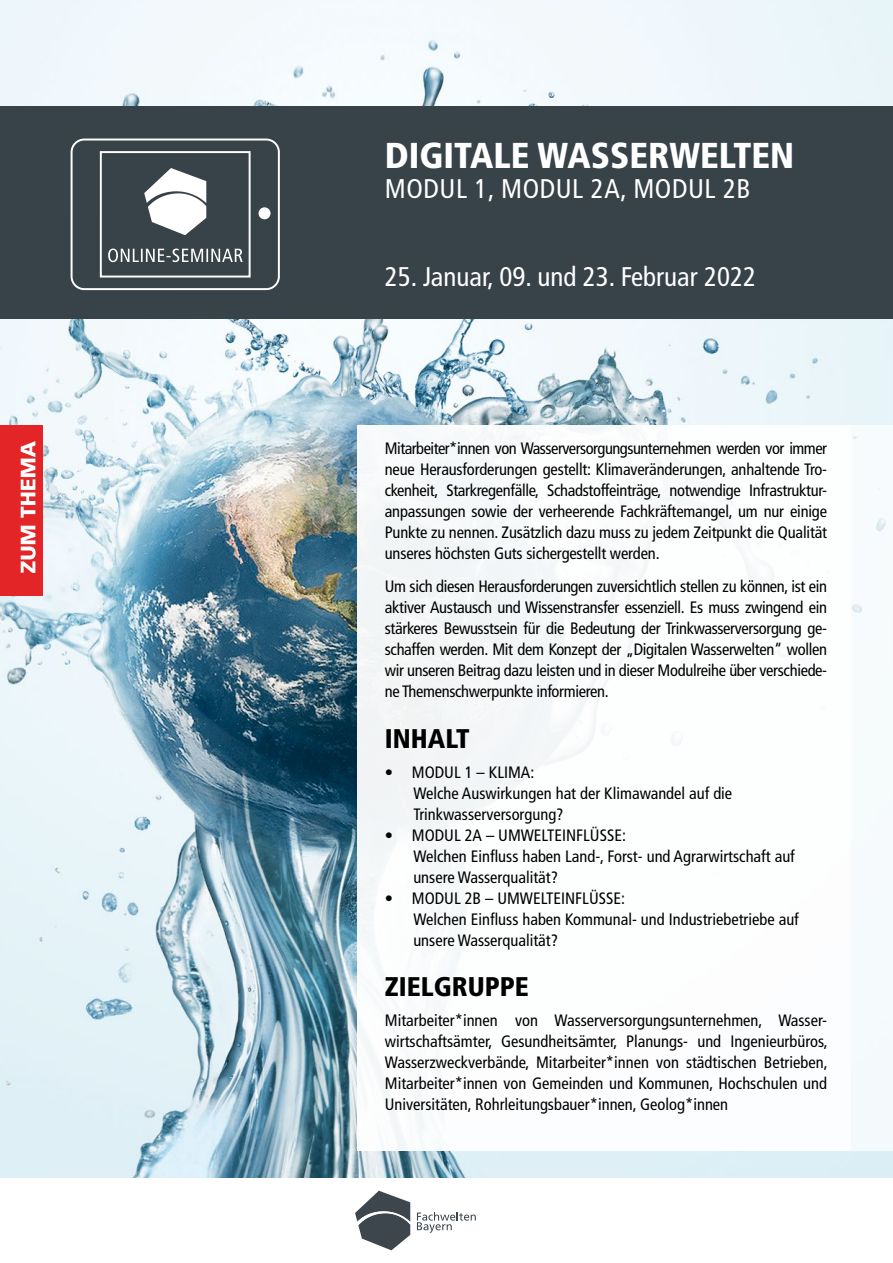
<style>
.page{position:relative;width:893px;height:1263px;background:#fff}
.page>*{position:absolute;margin:0;border:0;box-sizing:border-box;transform-origin:0 0}
.t1{font:900 condensed 36px "Frutiger";color:#fff}
.t2{font:condensed 27px "Frutiger";color:#fff}
.t3{font:condensed 27px "Frutiger";letter-spacing:.02em;color:#fff}
.t4{font:900 condensed 27px "Frutiger";color:#000}
.t5{font:condensed 16.5px/21px "Frutiger";color:#000;text-align:justify}
</style>
<div class="page">
<img style="left:0;top:319px;width:893px;height:859px">
<img style="left:0;top:0;width:893px;height:106px">
<div style="left:357px;top:425px;width:536px;height:725px;background:#f7fbfc"></div>
<div style="left:357px;top:425px;width:493px;height:725px;background:#fff"></div>
<div style="left:0;top:425px;width:43px;height:170px;background:#e42528"></div>
<svg style="left:21px;top:441px;width:15px;height:132px"></svg>
<svg style="left:417px;top:1212px;width:59px;height:21px"></svg>
<svg style="left:355px;top:1191px;width:55px;height:59px"></svg>
<div style="left:0;top:106px;width:893px;height:213px;background:#384249"></div>
<svg style="left:70px;top:138px;width:210px;height:153px"></svg>
<h1 class="t1" style="left:385px;top:134px;width:411px">DIGITALE WASSERWELTEN</h1>
<h2 class="t3" style="left:385px;top:173px;width:367px">MODUL 1, MODUL 2A, MODUL 2B</h2>
<h2 class="t2" style="left:385px;top:260px;width:373px">25. Januar, 09. und 23. Februar 2022</h2>
<p class="t5" style="left:385px;top:437px;width:444px">Mitarbeiter*innen von Wasserversorgungsunternehmen werden vor immer neue Herausforderungen gestellt: Klimaveränderungen, anhaltende Tro&shy;ckenheit, Starkregenfälle, Schadstoffeinträge, notwendige Infrastruktur&shy;anpassungen sowie der verheerende Fachkräftemangel, um nur einige Punkte zu nennen. Zusätzlich dazu muss zu jedem Zeitpunkt die Qualität unseres höchsten Guts sichergestellt werden.</p>
<p class="t5" style="left:385px;top:576px;width:444px">Um sich diesen Herausforderungen zuversichtlich stellen zu können, ist ein aktiver Austausch und Wissenstransfer essenziell. Es muss zwingend ein stärkeres Bewusstsein für die Bedeutung der Trinkwasserversorgung ge&shy;schaffen werden. Mit dem Konzept der „Digitalen Wasserwelten“ wollen wir unseren Beitrag dazu leisten und in dieser Modulreihe über verschiede&shy;ne Themenschwerpunkte informieren.</p>
<h2 class="t4" style="left:385px;top:722px;width:86px">INHALT</h2>
<p class="t5" style="left:413px;top:761px;width:320px;text-align:left;text-indent:-28px">• MODUL 1 – KLIMA:<br>Welche Auswirkungen hat der Klimawandel auf die<br>Trinkwasserversorgung?</p>
<p class="t5" style="left:413px;top:824px;width:383px;text-align:left;text-indent:-28px">• MODUL 2A – UMWELTEINFLÜSSE:<br>Welchen Einfluss haben Land-, Forst- und Agrarwirtschaft auf unsere Wasserqualität?</p>
<p class="t5" style="left:413px;top:887px;width:387px;text-align:left;text-indent:-28px">• MODUL 2B – UMWELTEINFLÜSSE:<br>Welchen Einfluss haben Kommunal- und Industriebetriebe auf unsere Wasserqualität?</p>
<h2 class="t4" style="left:385px;top:971px;width:146px">ZIELGRUPPE</h2>
<p class="t5" style="left:385px;top:1010px;width:444px">Mitarbeiter*innen von Wasserversorgungsunternehmen, Wasser&shy;wirtschaftsämter, Gesundheitsämter, Planungs- und Ingenieurbüros, Wasserzweckverbände, Mitarbeiter*innen von städtischen Betrieben, Mitarbeiter*innen von Gemeinden und Kommunen, Hochschulen und Universitäten, Rohrleitungsbauer*innen, Geolog*innen</p>
</div>
